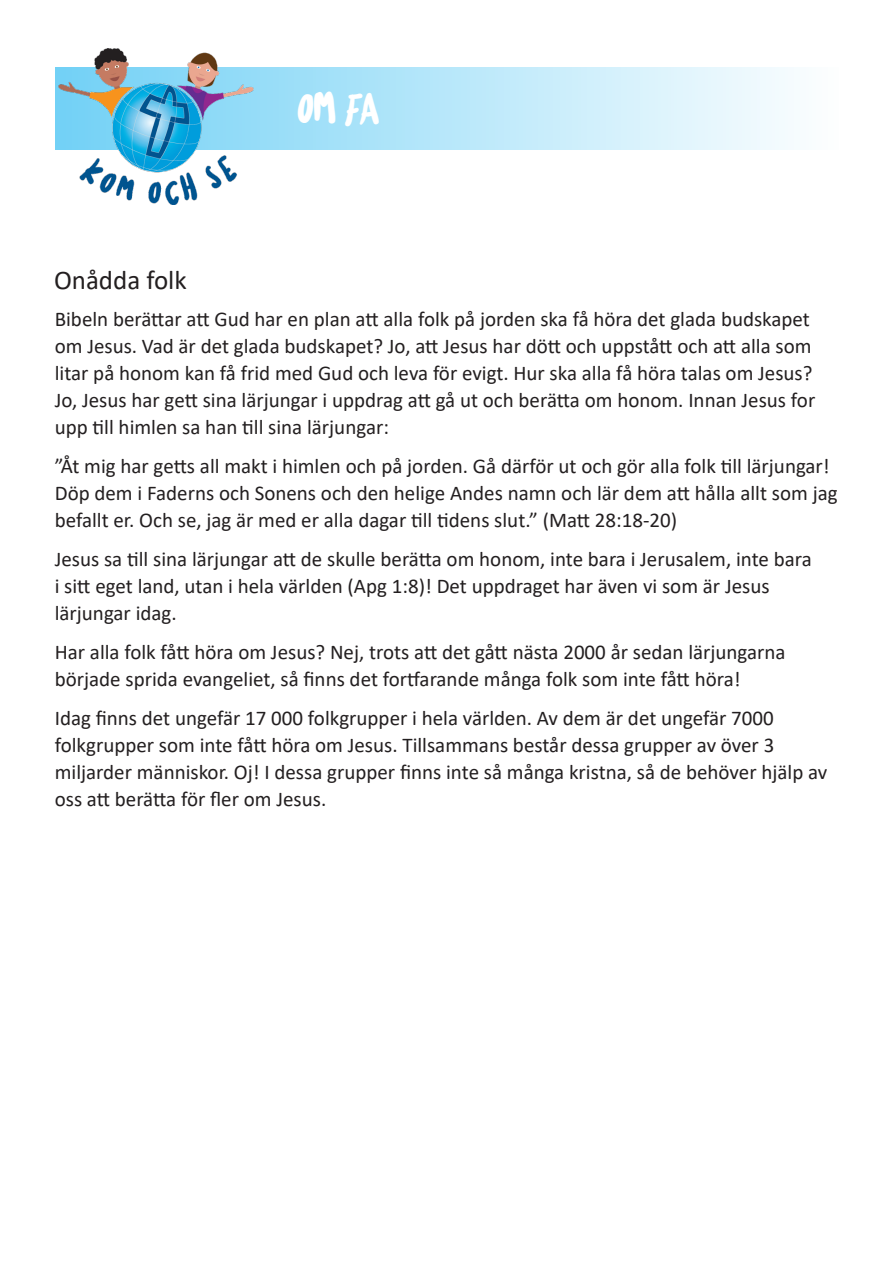
<style>
.page{position:relative;width:893px;height:1263px;background:#fff}
.page>*{position:absolute;margin:0;border:0;box-sizing:border-box;transform-origin:0 0}
.t1{font:45px "Lemon Bird";color:#fff}
.t2{font:27px "Calibri";color:#231f20}
.t3{font:21px/27px "Calibri";color:#231f20}
</style>
<div class="page">
<svg style="left:271px;top:68px;width:517px;height:82px;background:#c6ecfa"></svg>
<img style="left:55px;top:49px;width:216px;height:155px">
<p class="t1" style="left:298px;top:79px;width:83px">OM FA</p>
<p class="t2" style="left:54px;top:261px;width:134px">Onådda folk</p>
<p class="t3" style="left:55px;top:305px;width:762px">Bibeln berättar att Gud har en plan att alla folk på jorden ska få höra det glada budskapet om Jesus. Vad är det glada budskapet? Jo, att Jesus har dött och uppstått och att alla som litar på honom kan få frid med Gud och leva för evigt. Hur ska alla få höra talas om Jesus?<br>Jo, Jesus har gett sina lärjungar i uppdrag att gå ut och berätta om honom. Innan Jesus for upp till himlen sa han till sina lärjungar:</p>
<p class="t3" style="left:55px;top:452px;width:784px">”Åt mig har getts all makt i himlen och på jorden. Gå därför ut och gör alla folk till lärjungar!<br>Döp dem i Faderns och Sonens och den helige Andes namn och lär dem att hålla allt som jag befallt er. Och se, jag är med er alla dagar till tidens slut.” (Matt 28:18-20)</p>
<p class="t3" style="left:55px;top:545px;width:758px">Jesus sa till sina lärjungar att de skulle berätta om honom, inte bara i Jerusalem, inte bara i sitt eget land, utan i hela världen (Apg 1:8)! Det uppdraget har även vi som är Jesus lärjungar idag.</p>
<p class="t3" style="left:55px;top:638px;width:732px">Har alla folk fått höra om Jesus? Nej, trots att det gått nästa 2000 år sedan lärjungarna började sprida evangeliet, så finns det fortfarande många folk som inte fått höra!</p>
<p class="t3" style="left:55px;top:704px;width:774px">Idag finns det ungefär 17 000 folkgrupper i hela världen. Av dem är det ungefär 7000 folkgrupper som inte fått höra om Jesus. Tillsammans består dessa grupper av över 3 miljarder människor. Oj! I dessa grupper finns inte så många kristna, så de behöver hjälp av oss att berätta för fler om Jesus.</p>
</div>
